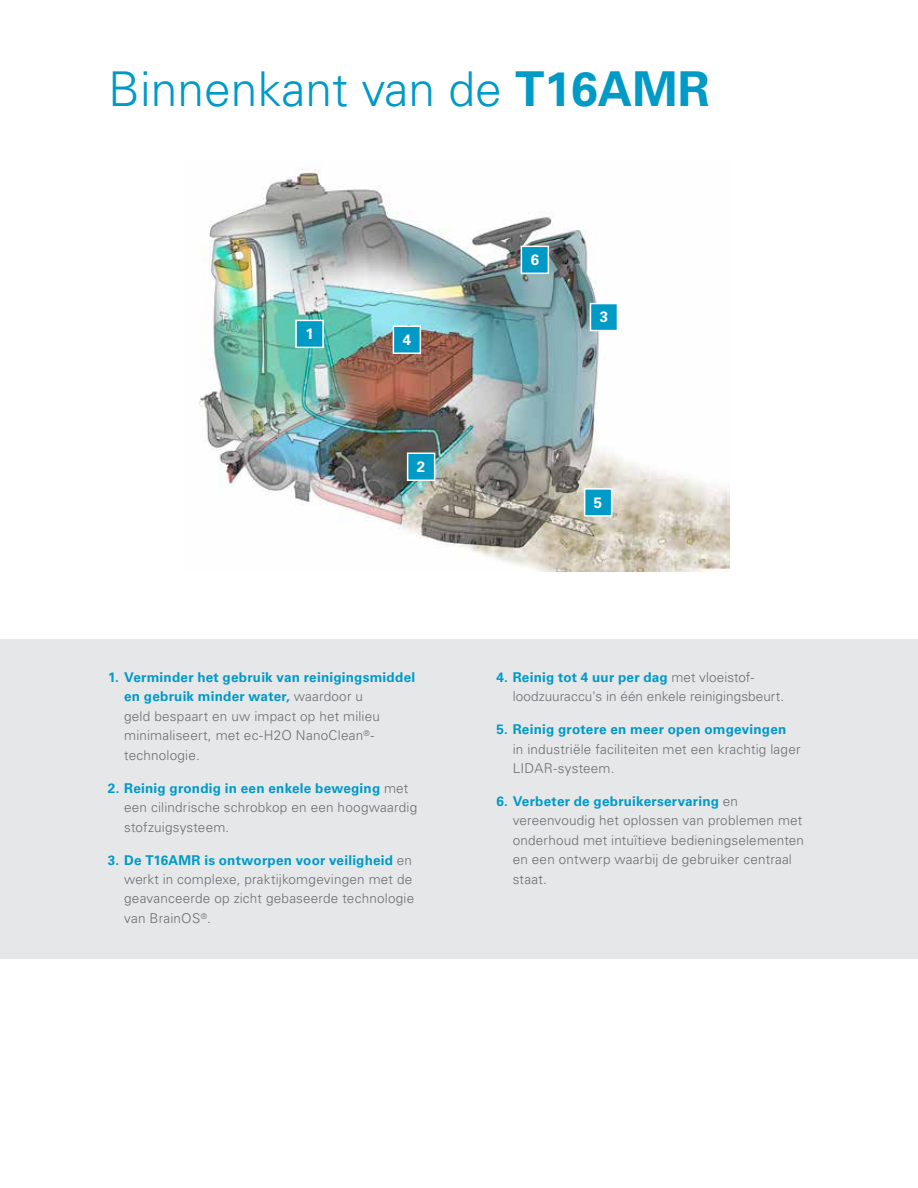
<style>
.page{position:relative;width:918px;height:1188px;background:#fff}
.page>*{position:absolute;margin:0;border:0;box-sizing:border-box;transform-origin:0 0}
.t1{font:300 48px "Univers LT Std";color:#009ac7}
.t2{font:700 15px "Univers LT Std";color:#fff}
.t3{font:300 13.5px/19.5px "Univers LT Std";letter-spacing:.015em;color:#6d6e71}
.t4{font:700 13.5px "Univers LT Std";letter-spacing:.015em;color:#009ac7}
.s1{font-weight:700}
.s2{font-weight:700;color:#009ac7}
</style>
<div class="page">
<img style="left:199px;top:169px;width:531px;height:403px">
<div style="left:296px;top:320px;width:27px;height:27px;background:#009ac7"></div>
<div style="left:295px;top:320px;width:29px;height:28px;border:2px solid #fff"></div>
<div style="left:590px;top:304px;width:27px;height:27px;background:#009ac7"></div>
<div style="left:590px;top:303px;width:28px;height:28px;border:2px solid #fff"></div>
<div style="left:585px;top:489px;width:27px;height:27px;background:#009ac7"></div>
<div style="left:584px;top:488px;width:28px;height:29px;border:2px solid #fff"></div>
<div style="left:0;top:639px;width:918px;height:319px;background:#e6e7e8"></div>
<div style="left:393px;top:326px;width:27px;height:27px;background:#009ac7"></div>
<div style="left:393px;top:325px;width:28px;height:29px;border:2px solid #fff"></div>
<div style="left:521px;top:246px;width:27px;height:27px;background:#009ac7"></div>
<div style="left:521px;top:246px;width:28px;height:28px;border:2px solid #fff"></div>
<div style="left:408px;top:453px;width:27px;height:27px;background:#009ac7"></div>
<div style="left:407px;top:453px;width:28px;height:28px;border:2px solid #fff"></div>
<h1 class="t1" style="left:108px;top:60px;width:603px">Binnenkant van de <span class="s1">T16AMR</span></h1>
<p class="t2" style="left:305px;top:325px;width:10px">1</p>
<p class="t2" style="left:403px;top:331px;width:10px">4</p>
<p class="t2" style="left:417px;top:458px;width:10px">2</p>
<p class="t3" style="left:124px;top:667px;width:293px;text-indent:-16px"><span class="s2">1. Verminder het gebruik van reinigingsmiddel en gebruik minder water,</span> waardoor u<br>geld bespaart en uw impact op het milieu minimaliseert, met ec-H2O NanoClean<sup>®</sup>- technologie.</p>
<p class="t3" style="left:124px;top:778px;width:295px;text-indent:-16px"><span class="s2">2. Reinig grondig in een enkele beweging</span> met een cilindrische schrobkop en een hoogwaardig stofzuigsysteem.</p>
<p class="t3" style="left:124px;top:850px;width:292px;text-indent:-16px"><span class="s2">3. De T16AMR is ontworpen voor veiligheid</span> en werkt in complexe, praktijkomgevingen met de geavanceerde op zicht gebaseerde technologie van BrainOS<sup>®</sup>.</p>
<p class="t2" style="left:531px;top:251px;width:10px">6</p>
<p class="t2" style="left:600px;top:308px;width:10px">3</p>
<p class="t2" style="left:594px;top:494px;width:10px">5</p>
<p class="t3" style="left:513px;top:667px;width:273px;text-indent:-16px"><span class="s2">4. Reinig tot 4 uur per dag</span> met vloeistof&shy;loodzuuraccu's in één enkele reinigingsbeurt.</p>
<p class="t4" style="left:497px;top:721px;width:291px">5. Reinig grotere en meer open omgevingen</p>
<p class="t3" style="left:513px;top:739px;width:289px">in industriële faciliteiten met een krachtig lager<br>LIDAR-systeem.</p>
<p class="t3" style="left:513px;top:791px;width:293px;text-indent:-16px"><span class="s2">6. Verbeter de gebruikerservaring</span> en vereenvoudig het oplossen van problemen met onderhoud met intuïtieve bedieningselementen en een ontwerp waarbij de gebruiker centraal staat.</p>
</div>
